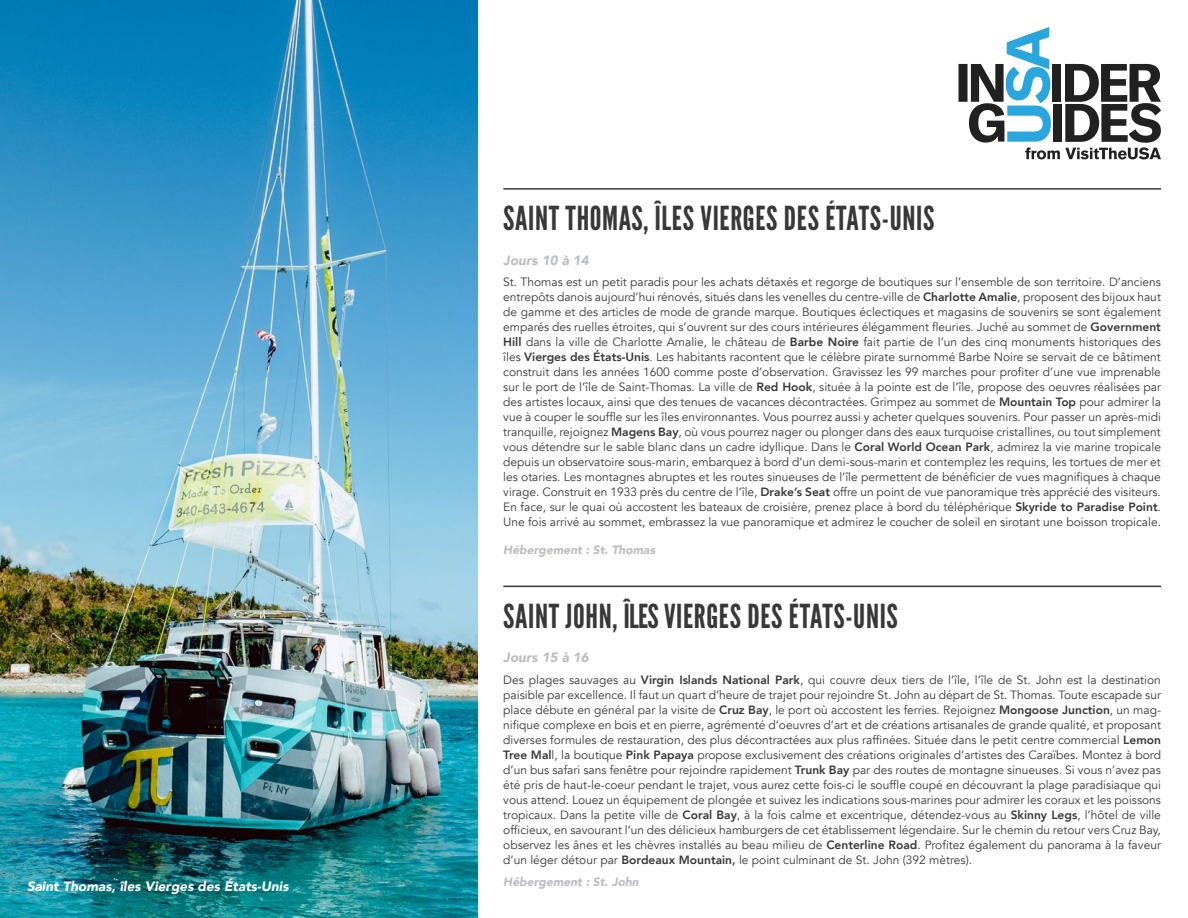
<style>
.page{position:relative;width:1188px;height:918px;background:#fff}
.page>*{position:absolute;margin:0;border:0;box-sizing:border-box;transform-origin:0 0}
.Section_Title{font:33px "League Gothic";letter-spacing:.02em;color:#383839}
.Photo_Caption{font:italic 900 13.5px "Avenir";color:#fff}
.Accommodation{font:italic 900 13.5px "Avenir";color:#bcbdc0}
.t1{font:12px/15px "Avenir";color:#383839;text-align:justify}
.Accommodation-2{font:italic 900 12px "Avenir";color:#bcbdc0}
.s1{font-weight:800}
</style>
<div class="page">
<img style="left:0;top:0;width:477px;height:918px">
<hr style="left:503px;top:188px;width:658px;height:2px;background:#383839">
<hr style="left:503px;top:586px;width:658px;height:1px;background:#383839">
<svg style="left:959px;top:27px;width:202px;height:132px"></svg>
<p class="Photo_Caption" style="left:27px;top:875px;width:263px">Saint Thomas, îles Vierges des États-Unis</p>
<p class="Section_Title" style="left:503px;top:199px;width:433px">SAINT THOMAS, ÎLES VIERGES DES ÉTATS-UNIS</p>
<p class="Accommodation" style="left:503px;top:249px;width:87px">Jours 10 à 14</p>
<p class="t1" style="left:503px;top:275px;width:659px">St. Thomas est un petit paradis pour les achats détaxés et regorge de boutiques sur l’ensemble de son territoire. D’anciens entrepôts danois aujourd’hui rénovés, situés dans les venelles du centre-ville de <span class="s1">Charlotte Amalie</span>, proposent des bijoux haut de gamme et des articles de mode de grande marque. Boutiques éclectiques et magasins de souvenirs se sont également emparés des ruelles étroites, qui s’ouvrent sur des cours intérieures élégamment fleuries. Juché au sommet de <span class="s1">Government Hill</span> dans la ville de Charlotte Amalie, le château de <span class="s1">Barbe Noire</span> fait partie de l’un des cinq monuments historiques des îles <span class="s1">Vierges des États-Unis</span>. Les habitants racontent que le célèbre pirate surnommé Barbe Noire se servait de ce bâtiment construit dans les années 1600 comme poste d’observation. Gravissez les 99 marches pour profiter d’une vue imprenable sur le port de l’île de Saint-Thomas. La ville de <span class="s1">Red Hook</span>, située à la pointe est de l’île, propose des oeuvres réalisées par des artistes locaux, ainsi que des tenues de vacances décontractées. Grimpez au sommet de <span class="s1">Mountain Top</span> pour admirer la vue à couper le souffle sur les îles environnantes. Vous pourrez aussi y acheter quelques souvenirs. Pour passer un après-midi tranquille, rejoignez <span class="s1">Magens Bay</span>, où vous pourrez nager ou plonger dans des eaux turquoise cristallines, ou tout simplement vous détendre sur le sable blanc dans un cadre idyllique. Dans le <span class="s1">Coral World Ocean Park</span>, admirez la vie marine tropicale depuis un observatoire sous-marin, embarquez à bord d’un demi-sous-marin et contemplez les requins, les tortues de mer et les otaries. Les montagnes abruptes et les routes sinueuses de l’île permettent de bénéficier de vues magnifiques à chaque virage. Construit en 1933 près du centre de l’île, <span class="s1">Drake’s Seat</span> offre un point de vue panoramique très apprécié des visiteurs.<br>En face, sur le quai où accostent les bateaux de croisière, prenez place à bord du téléphérique <span class="s1">Skyride to Paradise Point</span>.<br>Une fois arrivé au sommet, embrassez la vue panoramique et admirez le coucher de soleil en sirotant une boisson tropicale.</p>
<p class="Accommodation-2" style="left:503px;top:540px;width:153px">Hébergement : St. Thomas</p>
<p class="Section_Title" style="left:503px;top:596px;width:396px">SAINT JOHN, ÎLES VIERGES DES ÉTATS-UNIS</p>
<p class="Accommodation" style="left:503px;top:646px;width:87px">Jours 15 à 16</p>
<p class="t1" style="left:503px;top:672px;width:659px">Des plages sauvages au <span class="s1">Virgin Islands National Park</span>, qui couvre deux tiers de l’île, l’île de St. John est la destination paisible par excellence. Il faut un quart d’heure de trajet pour rejoindre St. John au départ de St. Thomas. Toute escapade sur place débute en général par la visite de <span class="s1">Cruz Bay</span>, le port où accostent les ferries. Rejoignez <span class="s1">Mongoose Junction</span>, un mag&shy;nifique complexe en bois et en pierre, agrémenté d’oeuvres d’art et de créations artisanales de grande qualité, et proposant diverses formules de restauration, des plus décontractées aux plus raffinées. Située dans le petit centre commercial <span class="s1">Lemon Tree Mal</span>l, la boutique <span class="s1">Pink Papaya</span> propose exclusivement des créations originales d’artistes des Caraïbes. Montez à bord d’un bus safari sans fenêtre pour rejoindre rapidement <span class="s1">Trunk Bay</span> par des routes de montagne sinueuses. Si vous n’avez pas été pris de haut-le-coeur pendant le trajet, vous aurez cette fois-ci le souffle coupé en découvrant la plage paradisiaque qui vous attend. Louez un équipement de plongée et suivez les indications sous-marines pour admirer les coraux et les poissons tropicaux. Dans la petite ville de <span class="s1">Coral Bay</span>, à la fois calme et excentrique, détendez-vous au <span class="s1">Skinny Legs</span>, l’hôtel de ville officieux, en savourant l’un des délicieux hamburgers de cet établissement légendaire. Sur le chemin du retour vers Cruz Bay, observez les ânes et les chèvres installés au beau milieu de <span class="s1">Centerline Road</span>. Profitez également du panorama à la faveur d’un léger détour par <span class="s1">Bordeaux Mountain,</span> le point culminant de St. John (392 mètres).</p>
<p class="Accommodation-2" style="left:503px;top:872px;width:137px">Hébergement : St. John</p>
</div>
